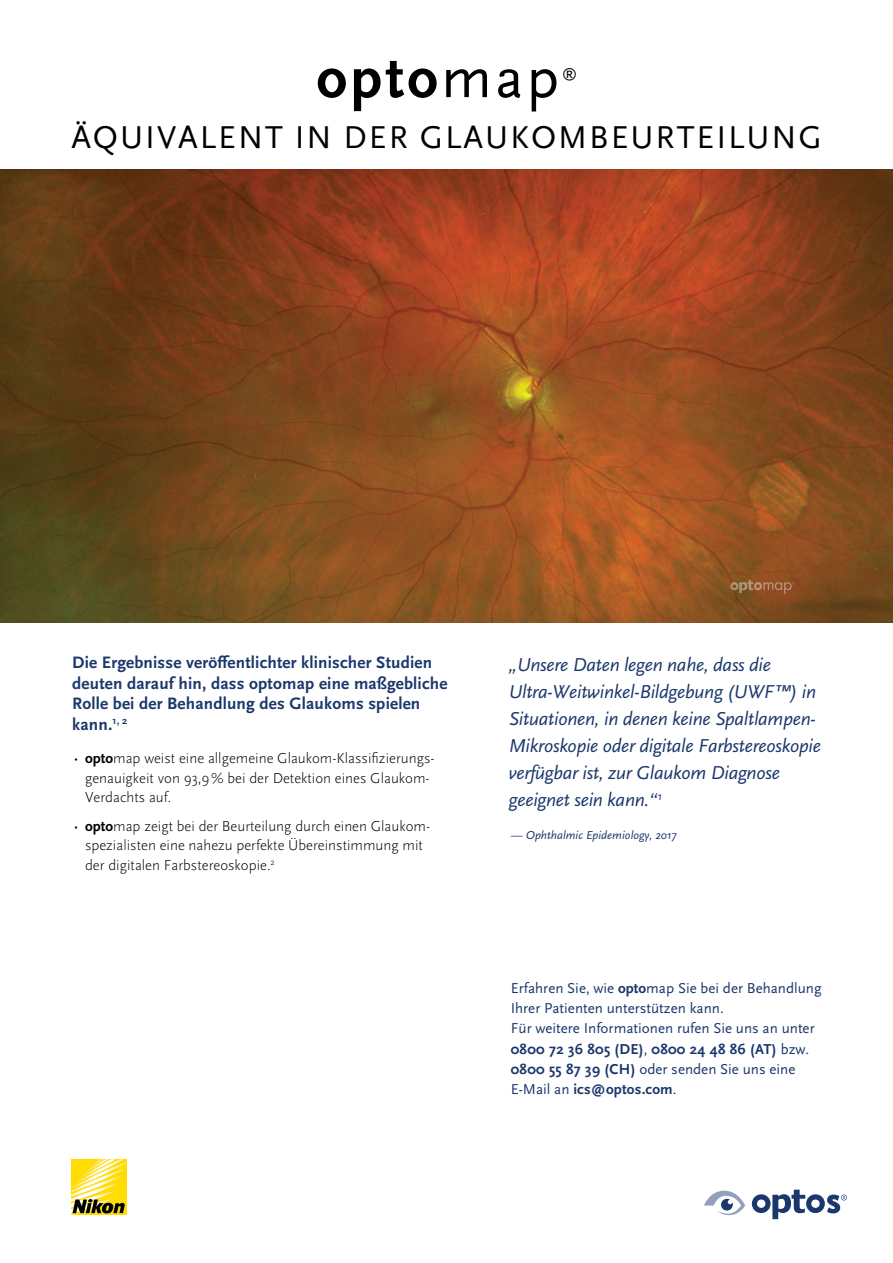
<style>
.page{position:relative;width:893px;height:1263px;background:#fff}
.page>*{position:absolute;margin:0;border:0;box-sizing:border-box;transform-origin:0 0}
.t1{font:700 60px "Scala Sans OT";color:#000}
.t2{font:33px "Scala Sans OT";letter-spacing:.06em;color:#000}
.t3{font:italic 19.5px/27px "Scala Sans OT";letter-spacing:-.015em;color:#1b386c}
.t4{font:700 17.25px/20.7px "Scala Sans OT";letter-spacing:.01em;color:#1b386c}
.t5{font:15.3px "Scala Sans OT";color:#000}
.t6{font:300 15px/19.5px "Scala Sans OT";color:#000}
.t7{font:15px/20.2px "Scala Sans OT";color:#1b386c}
.t8{font:italic 12px "Scala Sans OT";color:#1b386c}
.s1{font-weight:400}
.s2{font-weight:700}
</style>
<div class="page">
<div style="left:71px;top:1159px;width:56px;height:56px;background:#fd0"></div>
<img style="left:71px;top:1197px;width:30px;height:5px">
<img style="left:71px;top:1192px;width:42px;height:5px">
<img style="left:71px;top:1188px;width:45px;height:4px">
<img style="left:71px;top:1162px;width:56px;height:26px">
<img style="left:74px;top:1159px;width:50px;height:24px">
<img style="left:79px;top:1159px;width:37px;height:19px">
<img style="left:84px;top:1159px;width:25px;height:14px">
<img style="left:89px;top:1159px;width:14px;height:8px">
<svg style="left:72px;top:1199px;width:53px;height:15px"></svg>
<svg style="left:704px;top:1190px;width:41px;height:25px"></svg>
<svg style="left:752px;top:1190px;width:95px;height:29px"></svg>
<img style="left:0;top:170px;width:893px;height:452px">
<svg style="left:730px;top:580px;width:65px;height:14px"></svg>
<h1 class="t1" style="left:316px;top:44px;width:244px">opto<span class="s1">map</span></h1>
<p class="t5" style="left:562px;top:65px;width:16px">®</p>
<h2 class="t2" style="left:71px;top:119px;width:752px">ÄQUIVALENT IN DER GLAUKOMBEURTEILUNG</h2>
<p class="t4" style="left:72px;top:652px;width:377px">Die Ergebnisse veröffentlichter klinischer Studien deuten darauf hin, dass optomap eine maßgebliche Rolle bei der Behandlung des Glaukoms spielen kann.<sup>1,</sup> <sup>2</sup></p>
<p class="t6" style="left:85px;top:749px;width:351px;text-indent:-13px">∙ <span class="s2">opto</span>map weist eine allgemeine Glaukom-Klassifizierungs&shy;genauigkeit von 93,9% bei der Detektion eines Glaukom-<br>Verdachts auf.</p>
<p class="t6" style="left:85px;top:816px;width:346px;text-indent:-13px">∙ <span class="s2">opto</span>map zeigt bei der Beurteilung durch einen Glaukom&shy;spezialisten eine nahezu perfekte Übereinstimmung mit der digitalen Farbstereoskopie.<sup>2</sup></p>
<h3 class="t3" style="left:509px;top:652px;width:314px">„Unsere Daten legen nahe, dass die Ultra-Weitwinkel-Bildgebung (UWF™) in Situationen, in denen keine Spaltlampen-Mikroskopie oder digitale Farbstereoskopie verfügbar ist, zur Glaukom Diagnose geeignet sein kann.“<sup>1</sup></h3>
<p class="t8" style="left:511px;top:829px;width:167px">— Ophthalmic Epidemiology, 2017</p>
<p class="t7" style="left:511px;top:978px;width:312px">Erfahren Sie, wie <span class="s2">opto</span>map Sie bei der Behandlung Ihrer Patienten unterstützen kann.<br>Für weitere Informationen rufen Sie uns an unter <span class="s2">0800 72 36 805 (DE)</span>, <span class="s2">0800 24 48 86 (AT)</span> bzw.<br><span class="s2">0800 55 87 39 (CH)</span> oder senden Sie uns eine E-Mail an <span class="s2">ics@optos.com</span>.</p>
</div>
